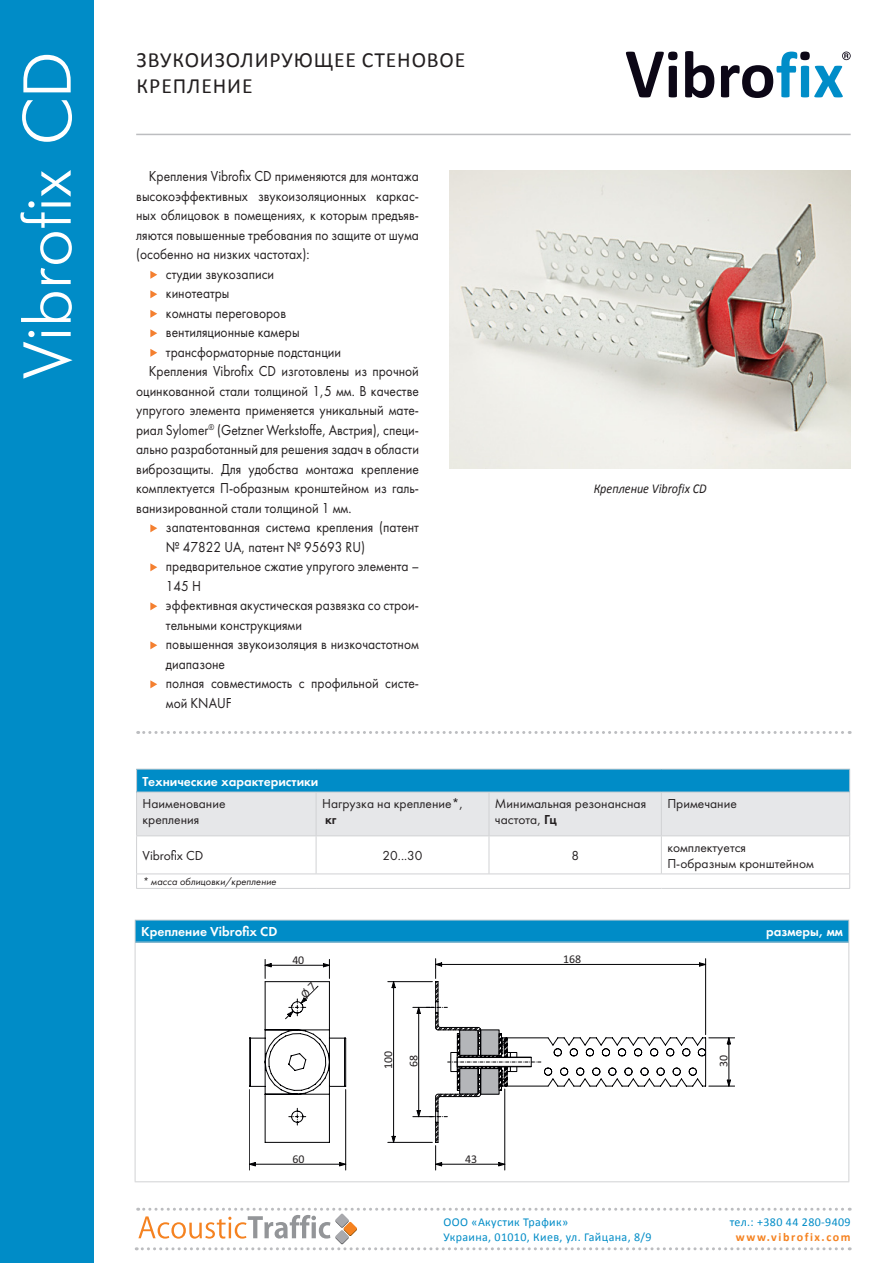
<style>
.page{position:relative;width:893px;height:1263px;background:#fff}
.page>*{position:absolute;margin:0;border:0;box-sizing:border-box;transform-origin:0 0}
.t1{font:67.5px "Futuris CTT";color:#fff}
.t2{font:21.75px/26.1px "Calibri";letter-spacing:.04em;color:#231f20}
.t3{font:15px "Futura";color:#231f20;scale:.9 1}
.t4{font:13.5px/16.2px "Futura";color:#231f20}
.t5{font:13.5px "Futura Demi";color:#fff}
.t6{font:italic 13.5px "Calibri";color:#231f20;scale:.9 1}
.t7{font:13.5px "Futura Demi";color:#231f20}
.t8{font:12px/14.4px "Calibri";letter-spacing:.03em;color:#008cc7}
.t9{font:700 12px "Calibri";letter-spacing:.13em;color:#f58220}
.t10{font:11.85px/25px "Calibri";letter-spacing:-.01em;color:#231f20}
.t11{font:italic 10.5px "Futura";color:#231f20}
.s1{font-family:"PF Square Sans Pro";font-weight:300;font-size:19.5px;color:#fff}
.s2{font-family:"Futura Demi"}
</style>
<div class="page">
<div style="left:0;top:0;width:94px;height:1263px;background:#008cc7"></div>
<hr style="left:136px;top:134px;width:715px;height:1px;background:#bcbdc0">
<img style="left:450px;top:170px;width:401px;height:298px">
<svg style="left:138px;top:731px;width:712px;height:3px"></svg>
<svg style="left:136px;top:769px;width:714px;height:66px;background:#97c7dd"></svg>
<hr style="left:136px;top:792px;width:180px;height:1px;background:#d1d2d4">
<hr style="left:136px;top:792px;width:1px;height:43px;background:#d1d2d4">
<hr style="left:316px;top:792px;width:173px;height:1px;background:#d1d2d4">
<hr style="left:316px;top:792px;width:1px;height:43px;background:#d1d2d4">
<hr style="left:489px;top:792px;width:172px;height:1px;background:#d1d2d4">
<hr style="left:489px;top:792px;width:1px;height:43px;background:#d1d2d4">
<hr style="left:661px;top:792px;width:189px;height:1px;background:#d1d2d4">
<hr style="left:661px;top:792px;width:1px;height:43px;background:#d1d2d4">
<hr style="left:849px;top:792px;width:1px;height:43px;background:#d1d2d4">
<hr style="left:136px;top:835px;width:180px;height:1px;background:#d1d2d4">
<hr style="left:136px;top:836px;width:1px;height:37px;background:#d1d2d4">
<hr style="left:316px;top:835px;width:173px;height:1px;background:#d1d2d4">
<hr style="left:316px;top:836px;width:1px;height:37px;background:#d1d2d4">
<hr style="left:489px;top:835px;width:172px;height:1px;background:#d1d2d4">
<hr style="left:489px;top:836px;width:1px;height:37px;background:#d1d2d4">
<hr style="left:661px;top:835px;width:189px;height:1px;background:#d1d2d4">
<hr style="left:661px;top:836px;width:1px;height:37px;background:#d1d2d4">
<hr style="left:849px;top:836px;width:1px;height:37px;background:#d1d2d4">
<hr style="left:136px;top:873px;width:180px;height:1px;background:#d1d2d4">
<svg style="left:136px;top:874px;width:1px;height:14px"></svg>
<hr style="left:316px;top:873px;width:173px;height:1px;background:#d1d2d4">
<hr style="left:489px;top:873px;width:172px;height:1px;background:#d1d2d4">
<hr style="left:661px;top:873px;width:189px;height:1px;background:#d1d2d4">
<svg style="left:849px;top:874px;width:1px;height:14px"></svg>
<hr style="left:136px;top:888px;width:180px;height:1px;background:#d1d2d4">
<hr style="left:316px;top:888px;width:173px;height:1px;background:#d1d2d4">
<hr style="left:489px;top:888px;width:172px;height:1px;background:#d1d2d4">
<hr style="left:661px;top:888px;width:189px;height:1px;background:#d1d2d4">
<div style="left:135px;top:920px;width:714px;height:22px;background:#008cc7"></div>
<hr style="left:135px;top:920px;width:714px;height:1px;background:#d1d2d4">
<svg style="left:135px;top:920px;width:1px;height:22px"></svg>
<svg style="left:848px;top:920px;width:1px;height:22px"></svg>
<hr style="left:135px;top:942px;width:714px;height:1px;background:#d1d2d4">
<hr style="left:135px;top:942px;width:1px;height:239px;background:#d1d2d4">
<hr style="left:848px;top:942px;width:1px;height:239px;background:#d1d2d4">
<hr style="left:135px;top:1181px;width:714px;height:1px;background:#d1d2d4">
<svg style="left:626px;top:52px;width:51px;height:45px"></svg>
<svg style="left:685px;top:51px;width:29px;height:47px"></svg>
<svg style="left:721px;top:52px;width:130px;height:46px"></svg>
<svg style="left:136px;top:1208px;width:714px;height:42px"></svg>
<svg style="left:249px;top:959px;width:486px;height:211px"></svg>
<h1 class="t1" style="left:13px;top:379px;width:330px;rotate:-90deg">Vibrofix CD</h1>
<h2 class="t2" style="left:137px;top:46px;width:330px">Звукоизолирующее стеновое крепление</h2>
<p class="t3" style="left:149px;top:167px;width:302px">Крепления Vibrofix CD применяются для монтажа</p>
<p class="t3" style="left:136px;top:187px;width:316px">высокоэффективных звукоизоляционных каркас-</p>
<p class="t3" style="left:136px;top:206px;width:316px">ных облицовок в помещениях, к которым предъяв-</p>
<p class="t3" style="left:136px;top:226px;width:316px">ляются повышенные требования по защите от шума</p>
<p class="t3" style="left:136px;top:245px;width:194px">(особенно на низких частотах):</p>
<p class="t3" style="left:149px;top:265px;width:141px"><span class="s1">‣</span> студии звукозаписи</p>
<p class="t3" style="left:149px;top:284px;width:91px"><span class="s1">‣</span> кинотеатры</p>
<p class="t3" style="left:149px;top:304px;width:154px"><span class="s1">‣</span> комнаты переговоров</p>
<p class="t3" style="left:149px;top:323px;width:169px"><span class="s1">‣</span> вентиляционные камеры</p>
<p class="t3" style="left:149px;top:343px;width:215px"><span class="s1">‣</span> трансформаторные подстанции</p>
<p class="t3" style="left:149px;top:362px;width:301px">Крепления Vibrofix CD изготовлены из прочной</p>
<p class="t3" style="left:136px;top:382px;width:316px">оцинкованной стали толщиной 1,5 мм. В качестве</p>
<p class="t3" style="left:136px;top:401px;width:316px">упругого элемента применяется уникальный мате-</p>
<p class="t3" style="left:136px;top:421px;width:316px">риал Sylomer<sup>®</sup> (Getzner Werkstoffe, Австрия), специ-</p>
<p class="t3" style="left:136px;top:440px;width:316px">ально разработанный для решения задач в области</p>
<p class="t3" style="left:136px;top:460px;width:316px">виброзащиты. Для удобства монтажа крепление</p>
<p class="t3" style="left:136px;top:479px;width:316px">комплектуется П-образным кронштейном из галь-</p>
<p class="t3" style="left:136px;top:499px;width:241px">ванизированной стали толщиной 1 мм.</p>
<p class="t3" style="left:149px;top:518px;width:302px"><span class="s1">‣</span> запатентованная система крепления (патент</p>
<p class="t3" style="left:166px;top:538px;width:223px">№ 47822 UA, патент № 95693 RU)</p>
<p class="t3" style="left:149px;top:557px;width:302px"><span class="s1">‣</span> предварительное сжатие упругого элемента –</p>
<p class="t3" style="left:166px;top:577px;width:40px">145 Н</p>
<p class="t3" style="left:149px;top:596px;width:302px"><span class="s1">‣</span> эффективная акустическая развязка со строи-</p>
<p class="t3" style="left:166px;top:616px;width:153px">тельными конструкциями</p>
<p class="t3" style="left:149px;top:635px;width:302px"><span class="s1">‣</span> повышенная звукоизоляция в низкочастотном</p>
<p class="t3" style="left:166px;top:655px;width:67px">диапазоне</p>
<p class="t3" style="left:149px;top:674px;width:302px"><span class="s1">‣</span> полная совместимость с профильной систе-</p>
<p class="t3" style="left:166px;top:694px;width:74px">мой KNAUF</p>
<p class="t5" style="left:143px;top:773px;width:177px">Технические характеристики</p>
<p class="t4" style="left:143px;top:795px;width:84px">Наименование крепления</p>
<p class="t4" style="left:322px;top:795px;width:142px">Нагрузка на крепление*,</p>
<p class="t7" style="left:325px;top:811px;width:13px">кг</p>
<p class="t6" style="left:594px;top:481px;width:127px">Крепление Vibrofix CD</p>
<p class="t4" style="left:495px;top:795px;width:153px">Минимальная резонансная частота, <span class="s2">Гц</span></p>
<p class="t4" style="left:667px;top:795px;width:71px">Примечание</p>
<p class="t4" style="left:143px;top:847px;width:62px">Vibrofix CD</p>
<p class="t4" style="left:383px;top:847px;width:41px">20...30</p>
<p class="t4" style="left:571px;top:847px;width:9px">8</p>
<p class="t4" style="left:667px;top:839px;width:148px">комплектуется<br>П-образным кронштейном</p>
<p class="t11" style="left:143px;top:875px;width:135px">* масса облицовки/крепление</p>
<p class="t5" style="left:141px;top:923px;width:138px">Крепление Vibrofix CD</p>
<p class="t5" style="left:766px;top:923px;width:78px">размеры, мм</p>
<p class="t10" style="left:292px;top:947px;width:13px">40</p>
<p class="t10" style="left:563px;top:946px;width:19px">168</p>
<p class="t10" style="left:293px;top:1146px;width:13px">60</p>
<p class="t10" style="left:375px;top:1069px;width:19px;rotate:-90deg">100<br>68</p>
<p class="t10" style="left:710px;top:1067px;width:14px;rotate:-90deg">30</p>
<p class="t10" style="left:465px;top:1146px;width:13px">43</p>
<p class="t8" style="left:443px;top:1214px;width:210px;text-indent:28px">«Акустик Трафик»<br>Украина, 01010, Киев, ул. Гайцана, 8/9</p>
<p class="t8" style="left:730px;top:1214px;width:123px">тел.: +380 44 280-9409</p>
<p class="t8" style="left:443px;top:1214px;width:9px">ООО</p>
<p class="t9" style="left:736px;top:1229px;width:116px">www.vibrofix.com</p>
</div>
